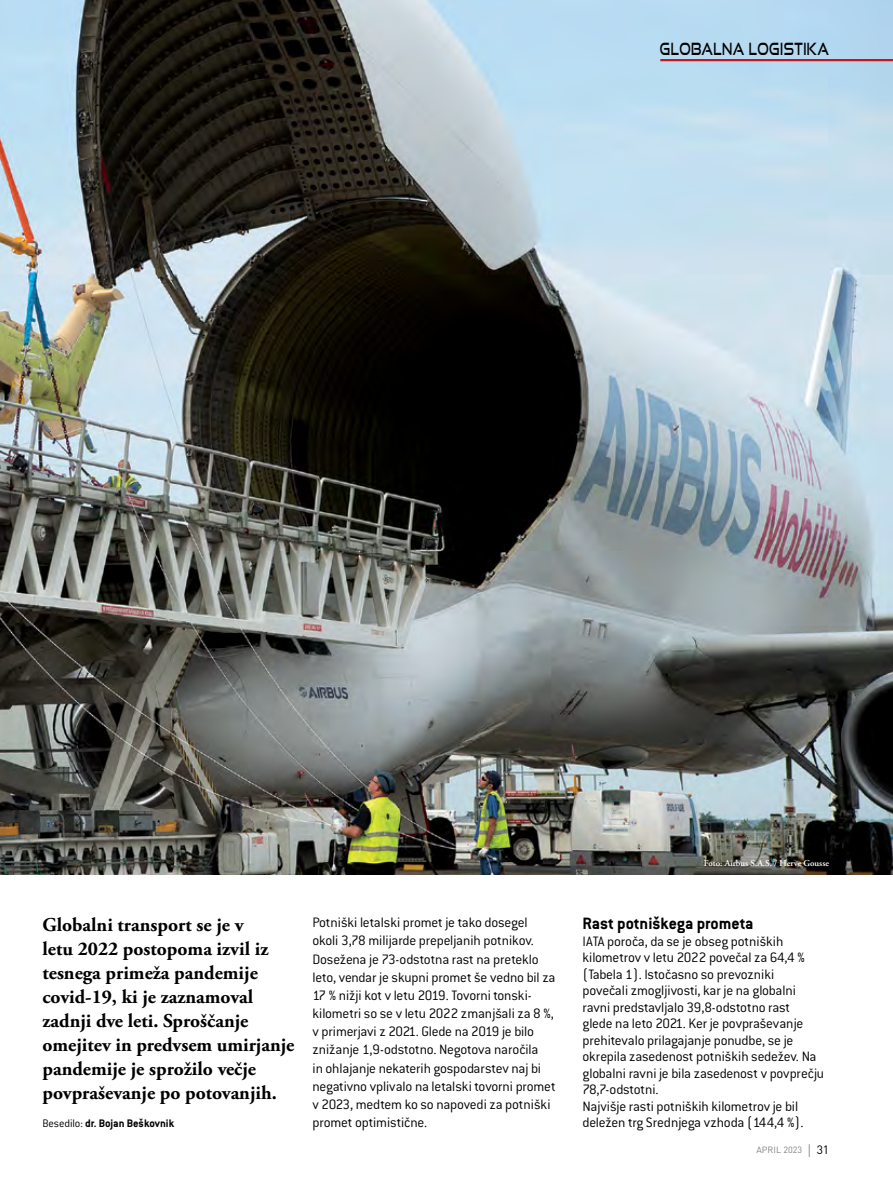
<style>
.page{position:relative;width:893px;height:1191px;background:#fff}
.page>*{position:absolute;margin:0;border:0;box-sizing:border-box;transform-origin:0 0}
.t1{font:700 19.5px/24px "Adobe Garamond Pro";color:#000}
.t2{font:700 18px "Conduit ITCW02";color:#000}
.t3{font:16.65px "Good Times Rg";letter-spacing:.04em;color:#000;scale:.7 1}
.t4{font:300 15px/18.1px "Conduit ITCW02";letter-spacing:-.015em;color:#000}
.t5{font:700 12px "Conduit ITCW02";color:#000}
.t6{font:600 9px "Adobe Garamond Pro";color:#fff}
.t7{font:9px "DIN";color:#808285}
.s1{font-weight:300}
.s2{font-family:"Conduit ITCW02";font-weight:300;font-size:20.4px}
.s3{font-size:12px;color:#000}
</style>
<div class="page">
<img style="left:0;top:0;width:893px;height:874px">
<hr style="left:660px;top:59px;width:233px;height:2px;background:#c4161c">
<p class="t3" style="left:660px;top:39px;width:243px">GLOBALNA LOGISTIKA</p>
<p class="t6" style="left:704px;top:857px;width:127px">Foto: Airbus S.A.S. / Herve Gousse</p>
<h1 class="t1" style="left:43px;top:913px;width:253px">Globalni transport se je v<br>letu 2022 postopoma izvil iz tesnega primeža pandemije covid-19, ki je zaznamoval zadnji dve leti. Sproščanje omejitev in predvsem umirjanje pandemije je sprožilo večje povpraševanje po potovanjih.</h1>
<p class="t5" style="left:43px;top:1115px;width:133px"><span class="s1">Besedilo:</span> dr. Bojan Beškovnik</p>
<p class="t4" style="left:313px;top:913px;width:245px">Potniški letalski promet je tako dosegel okoli 3,78 milijarde prepeljanih potnikov.<br>Dosežena je 73-odstotna rast na preteklo leto, vendar je skupni promet še vedno bil za 17 % nižji kot v letu 2019. Tovorni tonski&shy;kilometri so se v letu 2022 zmanjšali za 8 %, v primerjavi z 2021. Glede na 2019 je bilo znižanje 1,9-odstotno. Negotova naročila<br>in ohlajanje nekaterih gospodarstev naj bi negativno vplivalo na letalski tovorni promet v 2023, medtem ko so napovedi za potniški promet optimistične.</p>
<p class="t2" style="left:583px;top:913px;width:172px">Rast potniškega prometa</p>
<p class="t4" style="left:583px;top:933px;width:243px;line-height:16.5px">IATA poroča, da se je obseg potniških kilometrov v letu 2022 povečal za 64,4 % (Tabela 1). Istočasno so prevozniki<br>povečali zmogljivosti, kar je na globalni ravni predstavljalo 39,8-odstotno rast<br>glede na leto 2021. Ker je povpraševanje prehitevalo prilagajanje ponudbe, se je okrepila zasedenost potniških sedežev. Na globalni ravni je bila zasedenost v povprečju 78,7-odstotni.<br>Najvišje rasti potniških kilometrov je bil deležen trg Srednjega vzhoda (144,4 %).</p>
<p class="t7" style="left:756px;top:1144px;width:74px">APRIL 2023 <span class="s2">l</span> <span class="s3">31</span></p>
</div>
